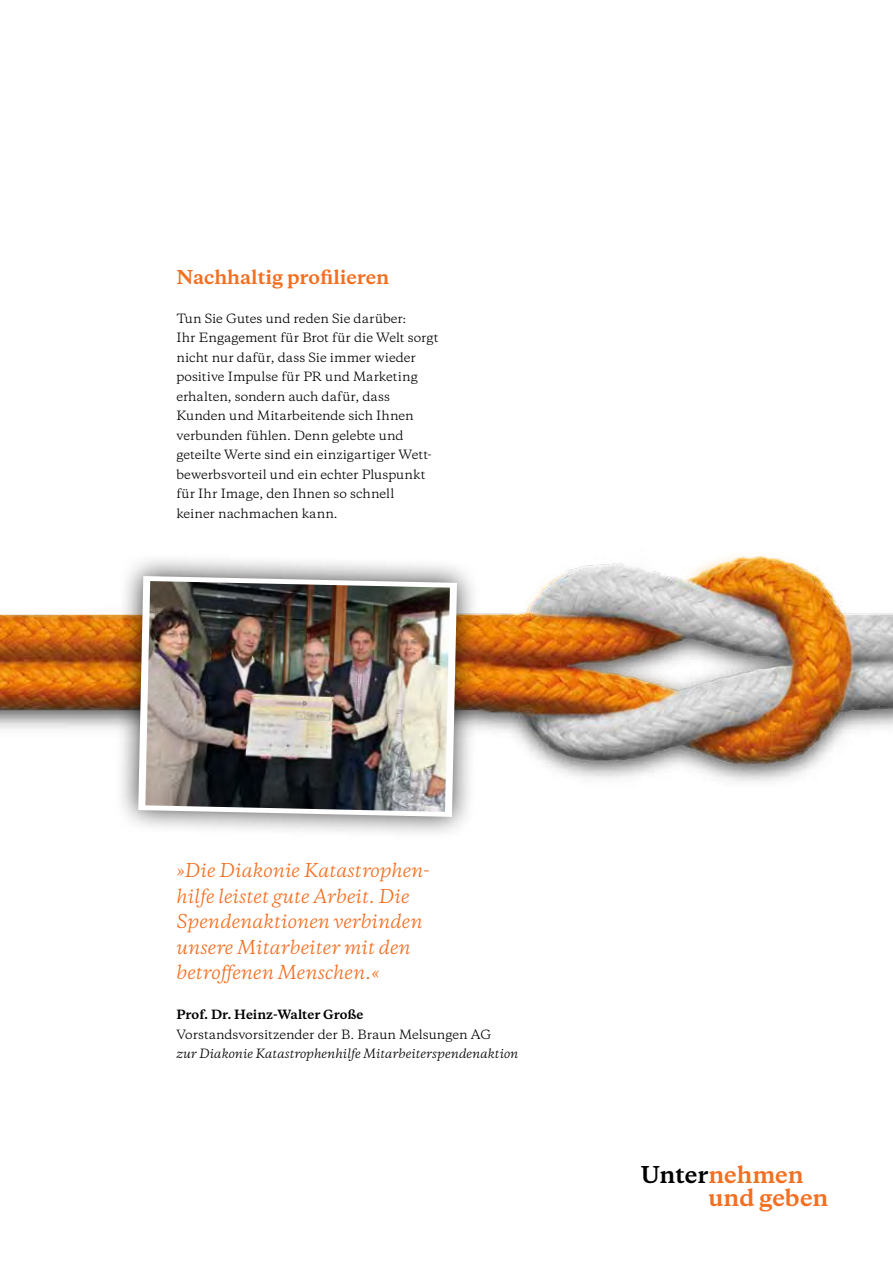
<style>
.page{position:relative;width:893px;height:1263px;background:#fff}
.page>*{position:absolute;margin:0;border:0;box-sizing:border-box;transform-origin:0 0}
.t1{font:700 21.75px/23px "Galaxie Copernicus";color:#f36f21}
.t2{font:italic 18px/25.5px "Galaxie Copernicus";color:#f36f21}
.t3{font:700 18px "Galaxie Copernicus";color:#f36f21}
.t4{font:12px/19.5px "Galaxie Copernicus";color:#000}
.t5{font:italic 12px "Galaxie Copernicus";color:#000}
.t6{font:700 12px "Galaxie Copernicus";color:#000}
.s1{color:#000}
</style>
<div class="page">
<img style="left:0;top:556px;width:893px;height:226px">
<div style="left:115px;top:553px;width:365px;height:287px;background:#000;opacity:.75"></div>
<svg style="left:138px;top:576px;width:319px;height:241px"></svg>
<img style="left:145px;top:581px;width:305px;height:231px">
<h2 class="t3" style="left:176px;top:265px;width:214px">Nachhaltig profilieren</h2>
<p class="t4" style="left:176px;top:308px;width:264px">Tun Sie Gutes und reden Sie darüber:<br>Ihr Engagement für Brot für die Welt sorgt nicht nur dafür, dass Sie immer wieder positive Impulse für PR und Marketing erhalten, sondern auch dafür, dass Kunden und Mitarbeitende sich Ihnen verbunden fühlen. Denn gelebte und geteilte Werte sind ein einzigartiger Wett&shy;bewerbsvorteil und ein echter Pluspunkt für Ihr Image, den Ihnen so schnell<br>keiner nachmachen kann.</p>
<h2 class="t2" style="left:176px;top:858px;width:254px">»Die Diakonie Katastrophen&shy;hilfe leistet gute Arbeit. Die<br>Spendenaktionen verbinden unsere Mitarbeiter mit den betroffenen Menschen.«</h2>
<p class="t6" style="left:176px;top:1007px;width:188px">Prof. Dr. Heinz-Walter Große</p>
<p class="t4" style="left:176px;top:1024px;width:316px">Vorstandsvorsitzender der B. Braun Melsungen AG</p>
<p class="t5" style="left:176px;top:1046px;width:343px">zur Diakonie Katastrophenhilfe Mitarbeiterspendenaktion</p>
<h1 class="t1" style="left:708px;top:1163px;width:122px;text-indent:-68px"><span class="s1">Unter</span>nehmen und geben</h1>
</div>
